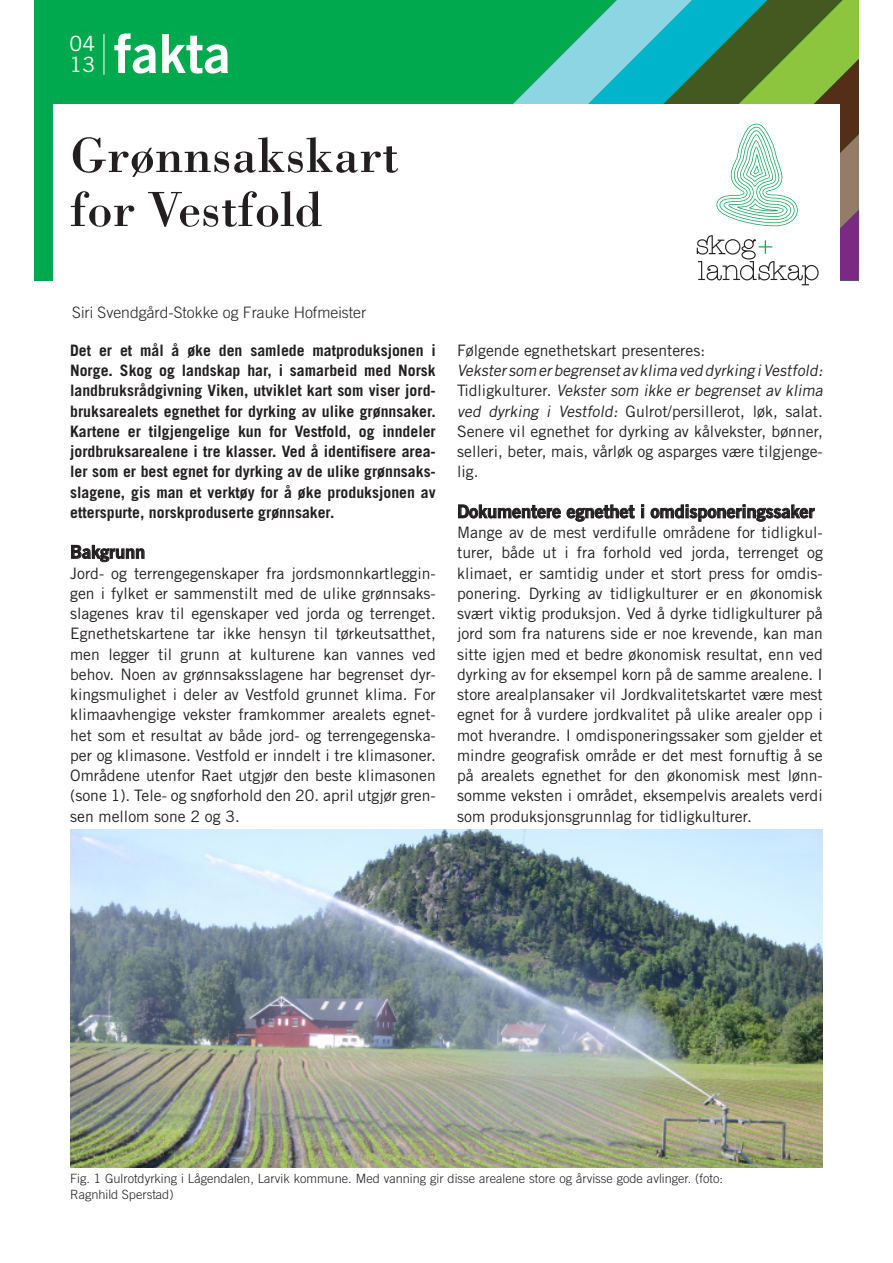
<style>
.page{position:relative;width:893px;height:1263px;background:#fff}
.page>*{position:absolute;margin:0;border:0;box-sizing:border-box;transform-origin:0 0}
.t1{font:54px "Trade Gothic LT Std Bd 2";color:#fff}
.t2{font:51px/54px "Bodoni Std";color:#231f20}
.t3{font:21px "Trade Gothic LT Std";color:#fff}
.Brød{font:18px "Trade Gothic LT Std Bd 2";color:#231f20}
.Brød-2{font:15.75px/20.2px "Trade Gothic LT Std";color:#231f20;text-align:justify}
.Brød-3{font:700 15.75px/20.2px "Trade Gothic LT Std";color:#231f20;text-align:justify}
.Brød-4{font:italic 15.75px "Trade Gothic LT Std";color:#231f20}
.Default{font:300 15.75px "Trade Gothic LT Std";color:#231f20}
.Brød-5{font:300 12.75px/16.5px "Trade Gothic LT Std";color:#231f20}
.s1{font-style:italic}
</style>
<div class="page">
<div style="left:34px;top:0;width:825px;height:281px;background:#00a94e"></div>
<svg style="left:843px;top:59px;width:16px;height:65px"></svg>
<svg style="left:692px;top:0;width:151px;height:124px;background:#4e8a47"></svg>
<svg style="left:513px;top:0;width:179px;height:104px"></svg>
<hr style="left:104px;top:34px;width:1px;height:41px;background:#fff">
<div style="left:53px;top:104px;width:787px;height:213px;background:#fff"></div>
<svg style="left:697px;top:124px;width:162px;height:161px"></svg>
<svg style="left:71px;top:545px;width:74px;height:17px"></svg>
<svg style="left:458px;top:504px;width:177px;height:18px"></svg>
<svg style="left:641px;top:505px;width:3px;height:13px"></svg>
<svg style="left:650px;top:504px;width:165px;height:18px"></svg>
<img style="left:70px;top:829px;width:753px;height:338px">
<p class="t3" style="left:70px;top:31px;width:27px">04</p>
<p class="t3" style="left:70px;top:52px;width:27px">13</p>
<p class="t1" style="left:114px;top:20px;width:118px">fakta</p>
<p class="t2" style="left:70px;top:127px;width:330px">Grønnsakskart for Vestfold</p>
<p class="Default" style="left:72px;top:303px;width:296px">Siri Svendgård-Stokke og Frauke Hofmeister</p>
<p class="Brød-3" style="left:70px;top:340px;width:367px">Det er et mål å øke den samlede matproduksjonen i Norge. Skog og landskap har, i samarbeid med Norsk landbruksrådgivning Viken, utviklet kart som viser jord&shy;bruksarealets egnethet for dyrking av ulike grønnsaker.<br>Kartene er tilgjengelige kun for Vestfold, og inndeler jordbruksarealene i tre klasser. Ved å identifisere area&shy;ler som er best egnet for dyrking av de ulike grønnsaks&shy;slagene, gis man et verktøy for å øke produksjonen av etterspurte, norskproduserte grønnsaker.</p>
<p class="Brød" style="left:70px;top:541px;width:77px">Bakgrunn</p>
<p class="Brød-2" style="left:70px;top:563px;width:367px">Jord- og terrengegenskaper fra jordsmonnkartleggin&shy;gen i fylket er sammenstilt med de ulike grønnsaks&shy;slagenes krav til egenskaper ved jorda og terrenget.<br>Egnethetskartene tar ikke hensyn til tørkeutsatthet, men legger til grunn at kulturene kan vannes ved behov. Noen av grønnsaksslagene har begrenset dyr&shy;kingsmulighet i deler av Vestfold grunnet klima. For klimaavhengige vekster framkommer arealets egnet&shy;het som et resultat av både jord- og terrengegenska&shy;per og klimasone. Vestfold er inndelt i tre klimasoner.<br>Områdene utenfor Raet utgjør den beste klimasonen (sone 1). Tele- og snøforhold den 20. april utgjør gren&shy;sen mellom sone 2 og 3.</p>
<p class="Brød-2" style="left:457px;top:340px;width:250px">Følgende egnethetskart presenteres:</p>
<p class="Brød-4" style="left:457px;top:361px;width:370px">Vekstersom erbegrensetav klima ved dyrking iVestfold:</p>
<p class="Brød-2" style="left:457px;top:380px;width:370px;text-align:left">Ti d l i g k u l t u re r. <span class="s1">Vekster som ikke er begrenset av klima ved dyrking i Vestfold:</span> Gulrot/persillerot, løk, salat.<br>Senere vil egnethet for dyrking av kålvekster, bønner, selleri, beter, mais, vårløk og asparges være tilgjenge&shy;lig.</p>
<p class="Brød" style="left:457px;top:500px;width:359px">Dokumentere egnethet i omdisponeringssaker</p>
<p class="Brød-2" style="left:457px;top:522px;width:367px">Mange av de mest verdifulle områdene for tidligkul&shy;turer, både ut i fra forhold ved jorda, terrenget og klimaet, er samtidig under et stort press for omdis&shy;ponering. Dyrking av tidligkulturer er en økonomisk svært viktig produksjon. Ved å dyrke tidligkulturer på jord som fra naturens side er noe krevende, kan man sitte igjen med et bedre økonomisk resultat, enn ved dyrking av for eksempel korn på de samme arealene. I store arealplansaker vil Jordkvalitetskartet være mest egnet for å vurdere jordkvalitet på ulike arealer opp i mot hverandre. I omdisponeringssaker som gjelder et mindre geografisk område er det mest fornuftig å se på arealets egnethet for den økonomisk mest lønn&shy;somme veksten i området, eksempelvis arealets verdi som produksjonsgrunnlag for tidligkulturer.</p>
<p class="Brød-5" style="left:70px;top:1169px;width:654px">Fig. 1 Gulrotdyrking i Lågendalen, Larvik kommune. Med vanning gir disse arealene store og årvisse gode avlinger. (foto:<br>Ragnhild Sperstad)</p>
</div>
